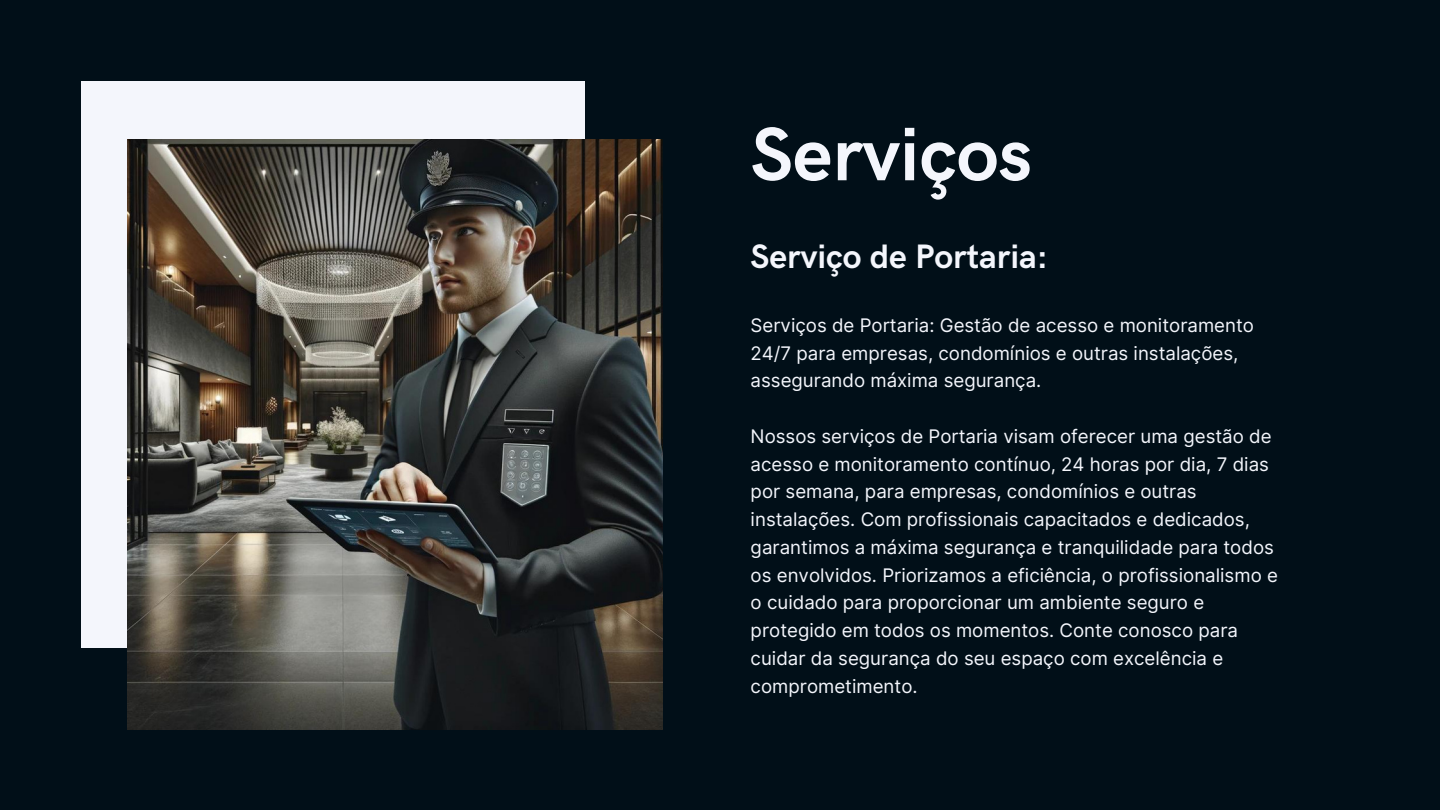
<style>
.page{position:relative;width:1440px;height:810px;background:#010f18}
.page>*{position:absolute;margin:0;border:0;box-sizing:border-box;transform-origin:0 0}
.t1{font:700 76px "HK Grotesk";color:#f4f6fc}
.t2{font:700 34px "HK Grotesk";color:#f4f6fc}
.t3{font:18.7px/27.8px "Inter";color:#f4f6fc}
</style>
<div class="page">
<div style="left:81px;top:81px;width:504px;height:567px;background:#f4f6fc"></div>
<img style="left:127px;top:140px;width:536px;height:589px">
<h1 class="t1" style="left:751px;top:112px;width:283px">Serviços</h1>
<h2 class="t2" style="left:751px;top:237px;width:299px">Serviço de Portaria:</h2>
<p class="t3" style="left:751px;top:311px;width:505px">Serviços de Portaria: Gestão de acesso e monitoramento<br>24/7 para empresas, condomínios e outras instalações, assegurando máxima segurança.</p>
<p class="t3" style="left:751px;top:422px;width:529px">Nossos serviços de Portaria visam oferecer uma gestão de acesso e monitoramento contínuo, 24 horas por dia, 7 dias por semana, para empresas, condomínios e outras instalações. Com profissionais capacitados e dedicados, garantimos a máxima segurança e tranquilidade para todos os envolvidos. Priorizamos a eficiência, o profissionalismo e o cuidado para proporcionar um ambiente seguro e protegido em todos os momentos. Conte conosco para cuidar da segurança do seu espaço com excelência e comprometimento.</p>
</div>
